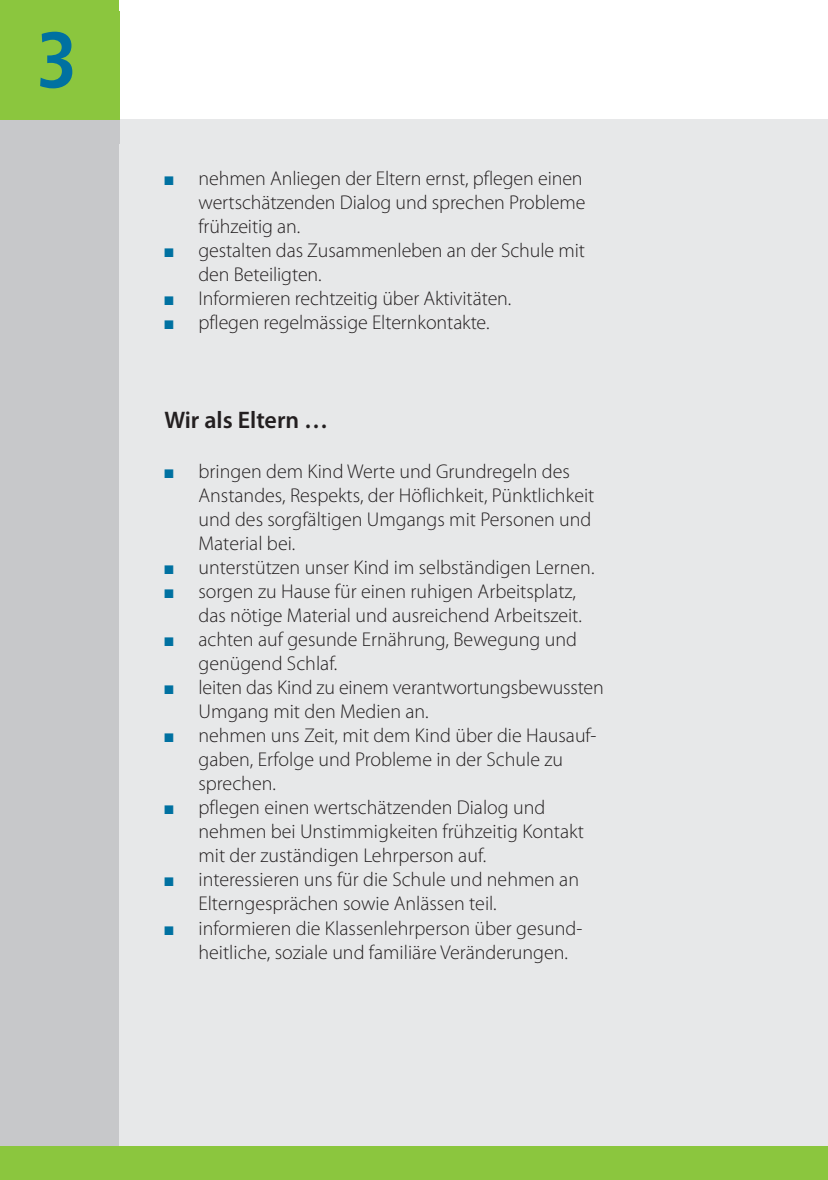
<style>
.page{position:relative;width:828px;height:1180px;background:#fff}
.page>*{position:absolute;margin:0;border:0;box-sizing:border-box;transform-origin:0 0}
.t1{font:700 condensed 79px "Frutiger";color:#0071a1}
.t2{font:600 24px "Myriad Pro";color:#231f20}
.t3{font:300 20px "Myriad Pro";color:#231f20}
.s1{font-family:"Monotype Sorts";font-weight:400;font-size:12px;color:#0071a1}
</style>
<div class="page">
<div style="left:99px;top:119px;width:729px;height:1060px;background:#e7e8e9"></div>
<div style="left:0;top:0;width:119px;height:1145px;background:#c7c8ca"></div>
<div style="left:0;top:1145px;width:828px;height:34px;background:#8bc63e"></div>
<div style="left:0;top:0;width:119px;height:119px;background:#8bc63e"></div>
<img style="left:0;top:119px;width:120px;height:24px">
<img style="left:119px;top:11px;width:1px;height:108px">
<h1 class="t1" style="left:36px;top:28px;width:43px">3</h1>
<p class="t3" style="left:164px;top:171px;width:420px"><span class="s1">N</span> nehmen Anliegen der Eltern ernst, pflegen einen</p>
<p class="t3" style="left:198px;top:195px;width:388px">wertschätzenden Dialog und sprechen Probleme</p>
<p class="t3" style="left:198px;top:219px;width:103px">frühzeitig an.</p>
<p class="t3" style="left:164px;top:243px;width:422px"><span class="s1">N</span> gestalten das Zusammenleben an der Schule mit</p>
<p class="t3" style="left:198px;top:267px;width:125px">den Beteiligten.</p>
<p class="t3" style="left:164px;top:291px;width:348px"><span class="s1">N</span> Informieren rechtzeitig über Aktivitäten.</p>
<p class="t3" style="left:164px;top:315px;width:326px"><span class="s1">N</span> pflegen regelmässige Elternkontakte.</p>
<p class="t2" style="left:164px;top:411px;width:165px">Wir als Eltern …</p>
<p class="t3" style="left:164px;top:464px;width:407px"><span class="s1">N</span> bringen dem Kind Werte und Grundregeln des</p>
<p class="t3" style="left:198px;top:488px;width:397px">Anstandes, Respekts, der Höflichkeit, Pünktlichkeit</p>
<p class="t3" style="left:198px;top:512px;width:394px">und des sorgfältigen Umgangs mit Personen und</p>
<p class="t3" style="left:198px;top:536px;width:98px">Material bei.</p>
<p class="t3" style="left:164px;top:560px;width:431px"><span class="s1">N</span> unterstützen unser Kind im selbständigen Lernen.</p>
<p class="t3" style="left:164px;top:584px;width:413px"><span class="s1">N</span> sorgen zu Hause für einen ruhigen Arbeitsplatz,</p>
<p class="t3" style="left:198px;top:608px;width:385px">das nötige Material und ausreichend Arbeitszeit.</p>
<p class="t3" style="left:164px;top:632px;width:414px"><span class="s1">N</span> achten auf gesunde Ernährung, Bewegung und</p>
<p class="t3" style="left:198px;top:656px;width:140px">genügend Schlaf.</p>
<p class="t3" style="left:164px;top:680px;width:441px"><span class="s1">N</span> leiten das Kind zu einem verantwortungsbewussten</p>
<p class="t3" style="left:198px;top:704px;width:232px">Umgang mit den Medien an.</p>
<p class="t3" style="left:164px;top:728px;width:433px"><span class="s1">N</span> nehmen uns Zeit, mit dem Kind über die Hausauf-</p>
<p class="t3" style="left:198px;top:752px;width:366px">gaben, Erfolge und Probleme in der Schule zu</p>
<p class="t3" style="left:198px;top:776px;width:79px">sprechen.</p>
<p class="t3" style="left:164px;top:800px;width:382px"><span class="s1">N</span> pflegen einen wertschätzenden Dialog und</p>
<p class="t3" style="left:198px;top:824px;width:387px">nehmen bei Unstimmigkeiten frühzeitig Kontakt</p>
<p class="t3" style="left:198px;top:848px;width:289px">mit der zuständigen Lehrperson auf.</p>
<p class="t3" style="left:164px;top:872px;width:416px"><span class="s1">N</span> interessieren uns für die Schule und nehmen an</p>
<p class="t3" style="left:198px;top:896px;width:300px">Elterngesprächen sowie Anlässen teil.</p>
<p class="t3" style="left:164px;top:920px;width:419px"><span class="s1">N</span> informieren die Klassenlehrperson über gesund-</p>
<p class="t3" style="left:198px;top:944px;width:371px">heitliche, soziale und familiäre Veränderungen.</p>
</div>
